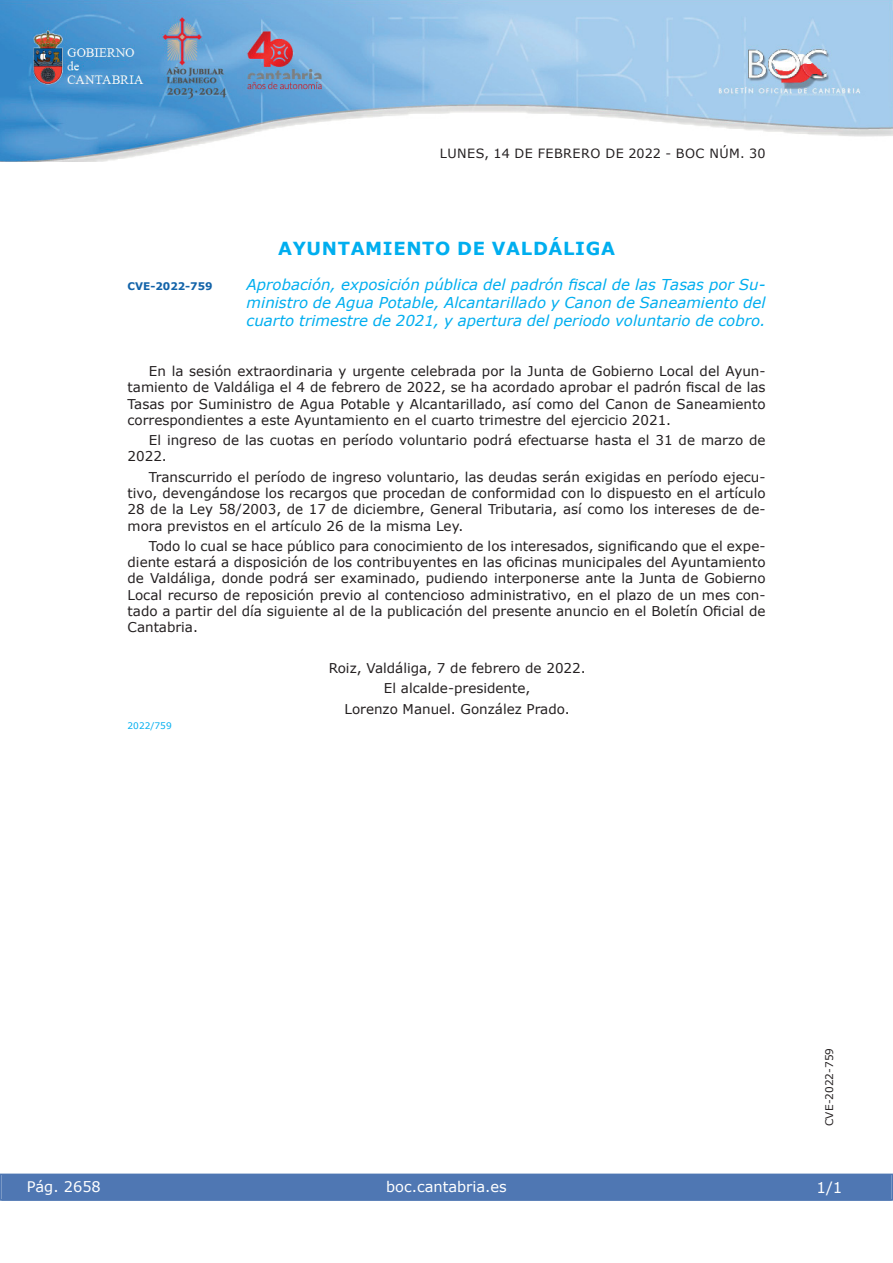
<style>
.page{position:relative;width:893px;height:1263px;background:#fff}
.page>*{position:absolute;margin:0;border:0;box-sizing:border-box;transform-origin:0 0}
.t1{font:700 18px "Verdana";letter-spacing:.035em;color:#00aeef}
.t2{font:italic 15px/18px "Verdana";color:#00aeef;text-align:justify}
.t3{font:15px "Verdana";color:#fff}
.t4{font:14.55px "Verdana";color:#fff}
.t5{font:13.5px/16.2px "Verdana";color:#231f20;text-align:justify}
.t6{font:12.75px "Verdana";letter-spacing:.035em;color:#231f20}
.t7{font:10.5px "Verdana";color:#231f20}
.t8{font:700 10.5px "Verdana";color:#1263a9}
.t9{font:9px "Verdana";color:#00aeef}
</style>
<div class="page">
<img style="left:0;top:0;width:893px;height:161px">
<div style="left:1px;top:1174px;width:890px;height:27px;background:#4f77b3"></div>
<div style="left:0;top:1174px;width:893px;height:27px;border:1px solid #4f77b3"></div>
<p class="t6" style="left:440px;top:145px;width:327px">LUNES, 14 DE FEBRERO DE 2022 - BOC NÚM. 30</p>
<h1 class="t1" style="left:278px;top:237px;width:338px">AYUNTAMIENTO DE VALDÁLIGA</h1>
<p class="t8" style="left:128px;top:279px;width:87px">CVE-2022-759</p>
<p class="t2" style="left:247px;top:275px;width:520px">Aprobación, exposición pública del padrón fiscal de las Tasas por Su&shy;ministro de Agua Potable, Alcantarillado y Canon de Saneamiento del cuarto trimestre de 2021, y apertura del periodo voluntario de cobro.</p>
<p class="t5" style="left:128px;top:363px;width:639px;text-indent:21px">En la sesión extraordinaria y urgente celebrada por la Junta de Gobierno Local del Ayun&shy;tamiento de Valdáliga el 4 de febrero de 2022, se ha acordado aprobar el padrón fiscal de las Tasas por Suministro de Agua Potable y Alcantarillado, así como del Canon de Saneamiento correspondientes a este Ayuntamiento en el cuarto trimestre del ejercicio 2021.</p>
<p class="t5" style="left:128px;top:432px;width:639px;text-indent:21px">El ingreso de las cuotas en período voluntario podrá efectuarse hasta el 31 de marzo de<br>2022.</p>
<p class="t5" style="left:128px;top:468px;width:639px;text-indent:21px">Transcurrido el período de ingreso voluntario, las deudas serán exigidas en período ejecu&shy;tivo, devengándose los recargos que procedan de conformidad con lo dispuesto en el artículo 28 de la Ley 58/2003, de 17 de diciembre, General Tributaria, así como los intereses de de&shy;mora previstos en el artículo 26 de la misma Ley.</p>
<p class="t5" style="left:128px;top:537px;width:639px;text-indent:21px">Todo lo cual se hace público para conocimiento de los interesados, significando que el expe&shy;diente estará a disposición de los contribuyentes en las oficinas municipales del Ayuntamiento de Valdáliga, donde podrá ser examinado, pudiendo interponerse ante la Junta de Gobierno Local recurso de reposición previo al contencioso administrativo, en el plazo de un mes con&shy;tado a partir del día siguiente al de la publicación del presente anuncio en el Boletín Oficial de Cantabria.</p>
<p class="t5" style="left:329px;top:657px;width:258px;line-height:20.4px;text-align:center">Roiz, Valdáliga, 7 de febrero de 2022.<br>El alcalde-presidente,<br>Lorenzo Manuel. González Prado.</p>
<p class="t9" style="left:128px;top:720px;width:46px">2022/759</p>
<p class="t4" style="left:27px;top:1177px;width:76px">Pág. 2658</p>
<p class="t4" style="left:386px;top:1178px;width:122px">boc.cantabria.es</p>
<p class="t7" style="left:823px;top:1126px;width:80px;rotate:-90deg">CVE-2022-759</p>
<p class="t3" style="left:816px;top:1178px;width:27px">1/1</p>
</div>
